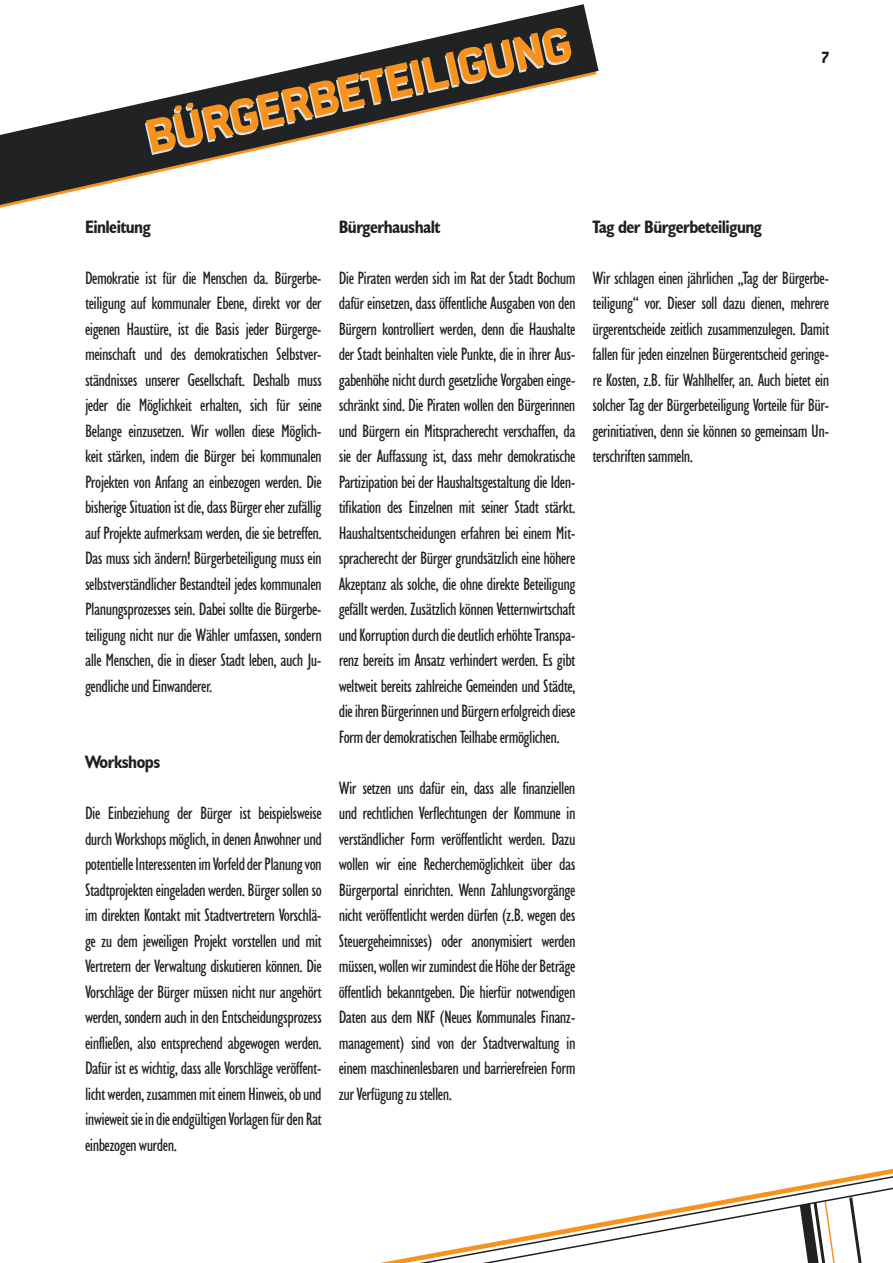
<style>
.page{position:relative;width:893px;height:1263px;background:#fff}
.page>*{position:absolute;margin:0;border:0;box-sizing:border-box;transform-origin:0 0}
.t1{font:700 52.5px "Politics Head";color:#f7931d}
.t2{font:condensed 18px/25.5px "Humanist 521 BT";letter-spacing:-.03em;color:#231f20;text-align:justify}
.t3{font:700 condensed 18px "Humanist 521 BT";letter-spacing:-.03em;color:#231f20}
.t4{font:700 18px "Politics Head";color:#231f20}
</style>
<div class="page">
<svg style="left:380px;top:1169px;width:513px;height:94px"></svg>
<svg style="left:0;top:4px;width:599px;height:201px"></svg>
<h1 class="t1" style="left:140px;top:115px;width:439px;rotate:-13deg">BÜRGERBETEILIGUNG</h1>
<p class="t4" style="left:821px;top:49px;width:9px">7</p>
<p class="t3" style="left:85px;top:215px;width:67px">Einleitung</p>
<p class="t2" style="left:85px;top:265px;width:238px">Demokratie ist für die Menschen da. Bürgerbe&shy;teiligung auf kommunaler Ebene, direkt vor der eigenen Haustüre, ist die Basis jeder Bürgerge&shy;meinschaft und des demokratischen Selbstver&shy;ständnisses unserer Gesellschaft. Deshalb muss jeder die Möglichkeit erhalten, sich für seine Belange einzusetzen. Wir wollen diese Möglich&shy;keit stärken, indem die Bürger bei kommunalen Projekten von Anfang an einbezogen werden. Die bisherige Situation ist die, dass Bürger eher zufällig auf Projekte aufmerksam werden, die sie betreffen.<br>Das muss sich ändern! Bürgerbeteiligung muss ein selbstverständlicher Bestandteil jedes kommunalen Planungsprozesses sein. Dabei sollte die Bürgerbe&shy;teiligung nicht nur die Wähler umfassen, sondern alle Menschen, die in dieser Stadt leben, auch Ju&shy;gendliche und Einwanderer.</p>
<p class="t3" style="left:85px;top:751px;width:77px">Workshops</p>
<p class="t2" style="left:85px;top:800px;width:238px">Die Einbeziehung der Bürger ist beispielsweise durch Workshops möglich, in denen Anwohner und potentielle Interessenten im Vorfeld der Planung von Stadtprojekten eingeladen werden. Bürger sollen so im direkten Kontakt mit Stadtvertretern Vorschlä&shy;ge zu dem jeweiligen Projekt vorstellen und mit Vertretern der Verwaltung diskutieren können. Die Vorschläge der Bürger müssen nicht nur angehört werden, sondern auch in den Entscheidungsprozess einfließen, also entsprechend abgewogen werden.<br>Dafür ist es wichtig, dass alle Vorschläge veröffent&shy;licht werden, zusammen mit einem Hinweis, ob und inwieweit sie in die endgültigen Vorlagen für den Rat einbezogen wurden.</p>
<p class="t3" style="left:339px;top:215px;width:103px">Bürgerhaushalt</p>
<p class="t2" style="left:339px;top:265px;width:238px">Die Piraten werden sich im Rat der Stadt Bochum dafür einsetzen, dass öffentliche Ausgaben von den Bürgern kontrolliert werden, denn die Haushalte der Stadt beinhalten viele Punkte, die in ihrer Aus&shy;gabenhöhe nicht durch gesetzliche Vorgaben einge&shy;schränkt sind. Die Piraten wollen den Bürgerinnen und Bürgern ein Mitspracherecht verschaffen, da sie der Auffassung ist, dass mehr demokratische Partizipation bei der Haushaltsgestaltung die Iden&shy;tifikation des Einzelnen mit seiner Stadt stärkt.<br>Haushaltsentscheidungen erfahren bei einem Mit&shy;spracherecht der Bürger grundsätzlich eine höhere Akzeptanz als solche, die ohne direkte Beteiligung gefällt werden. Zusätzlich können Vetternwirtschaft und Korruption durch die deutlich erhöhte Transpa&shy;renz bereits im Ansatz verhindert werden. Es gibt weltweit bereits zahlreiche Gemeinden und Städte, die ihren Bürgerinnen und Bürgern erfolgreich diese Form der demokratischen Teilhabe ermöglichen.</p>
<p class="t2" style="left:339px;top:775px;width:238px">Wir setzen uns dafür ein, dass alle finanziellen und rechtlichen Verflechtungen der Kommune in verständlicher Form veröffentlicht werden. Dazu wollen wir eine Recherchemöglichkeit über das Bürgerportal einrichten. Wenn Zahlungsvorgänge nicht veröffentlicht werden dürfen (z.B. wegen des Steuergeheimnisses) oder anonymisiert werden müssen, wollen wir zumindest die Höhe der Beträge öffentlich bekanntgeben. Die hierfür notwendigen Daten aus dem NKF (Neues Kommunales Finanz&shy;management) sind von der Stadtverwaltung in einem maschinenlesbaren und barrierefreien Form zur Verfügung zu stellen.</p>
<p class="t3" style="left:592px;top:215px;width:171px">Tag der Bürgerbeteiligung</p>
<p class="t2" style="left:592px;top:265px;width:238px">Wir schlagen einen jährlichen „Tag der Bürgerbe&shy;teiligung“ vor. Dieser soll dazu dienen, mehrere ürgerentscheide zeitlich zusammenzulegen. Damit fallen für jeden einzelnen Bürgerentscheid geringe&shy;re Kosten, z.B. für Wahlhelfer, an. Auch bietet ein solcher Tag der Bürgerbeteiligung Vorteile für Bür&shy;gerinitiativen, denn sie können so gemeinsam Un&shy;terschriften sammeln.</p>
</div>
